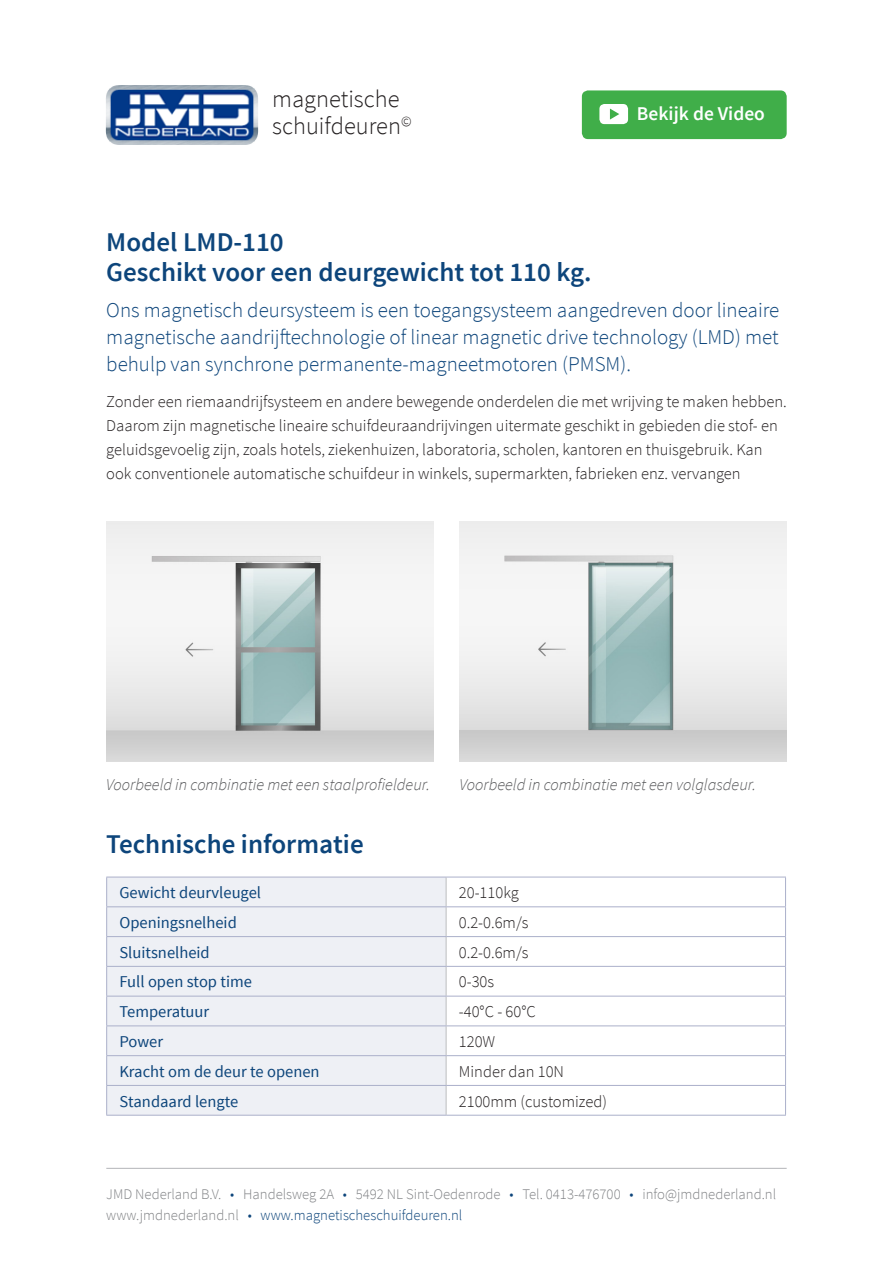
<style>
.page{position:relative;width:893px;height:1263px;background:#fff}
.page>*{position:absolute;margin:0;border:0;box-sizing:border-box;transform-origin:0 0}
.t1{font:600 27px/30px "Source Sans Pro";color:#0d457b}
.t2{font:300 24.45px/27.2px "Source Sans Pro";color:#231f20}
.t3{font:300 21px/27px "Source Sans Pro";color:#0d457b;text-align:justify}
.t4{font:600 19.5px "Source Sans Pro";color:#fff}
.t5{font:300 16.5px/24px "Source Sans Pro";color:#231f20}
.t6{font:16.5px "Source Sans Pro";color:#0d457b}
.t7{font:italic 300 16.5px "Source Sans Pro";color:#57585a}
.t8{font:300 14.7px/21px "Source Sans Pro";color:#808285}
.s1{color:#0d457b}
</style>
<div class="page">
<img style="left:105px;top:85px;width:154px;height:59px">
<div style="left:107px;top:878px;width:339px;height:237px;background:#eef0f5"></div>
<svg style="left:446px;top:878px;width:1px;height:237px"></svg>
<hr style="left:106px;top:877px;width:340px;height:1px;background:#abb0ca">
<hr style="left:446px;top:877px;width:340px;height:1px;background:#abb0ca">
<hr style="left:106px;top:906px;width:340px;height:1px;background:#abb0ca">
<hr style="left:446px;top:906px;width:340px;height:1px;background:#abb0ca">
<hr style="left:106px;top:936px;width:340px;height:1px;background:#abb0ca">
<hr style="left:446px;top:936px;width:340px;height:1px;background:#abb0ca">
<hr style="left:106px;top:966px;width:340px;height:1px;background:#abb0ca">
<hr style="left:446px;top:966px;width:340px;height:1px;background:#abb0ca">
<hr style="left:106px;top:996px;width:340px;height:1px;background:#abb0ca">
<hr style="left:446px;top:996px;width:340px;height:1px;background:#abb0ca">
<hr style="left:106px;top:1025px;width:340px;height:1px;background:#abb0ca">
<hr style="left:446px;top:1025px;width:340px;height:1px;background:#abb0ca">
<hr style="left:106px;top:1055px;width:340px;height:1px;background:#abb0ca">
<hr style="left:446px;top:1055px;width:340px;height:1px;background:#abb0ca">
<hr style="left:106px;top:1085px;width:340px;height:1px;background:#abb0ca">
<svg style="left:106px;top:877px;width:1px;height:238px"></svg>
<hr style="left:446px;top:1085px;width:340px;height:1px;background:#abb0ca">
<svg style="left:785px;top:877px;width:1px;height:238px"></svg>
<hr style="left:106px;top:1115px;width:340px;height:1px;background:#abb0ca">
<hr style="left:446px;top:1115px;width:340px;height:1px;background:#abb0ca">
<img style="left:106px;top:522px;width:327px;height:239px">
<img style="left:460px;top:522px;width:327px;height:239px">
<hr style="left:106px;top:1168px;width:681px;height:1px;background:#bcbdc0">
<div style="left:582px;top:90px;width:205px;height:49px;background:#40ae49;border-radius:6px"></div>
<svg style="left:599px;top:104px;width:29px;height:20px"></svg>
<h2 class="t2" style="left:272px;top:86px;width:141px">magnetische schuifdeuren<sup>©</sup></h2>
<p class="t4" style="left:637px;top:101px;width:130px">Bekijk de Video</p>
<h1 class="t1" style="left:106px;top:228px;width:487px">Model LMD-110<br>Geschikt voor een deurgewicht tot 110 kg.</h1>
<p class="t3" style="left:106px;top:297px;width:675px">Ons magnetisch deursysteem is een toegangsysteem aangedreven door lineaire magnetische aandrijftechnologie of linear magnetic drive technology (LMD) met behulp van synchrone permanente-magneetmotoren (PMSM).</p>
<p class="t5" style="left:106px;top:390px;width:682px">Zonder een riemaandrijfsysteem en andere bewegende onderdelen die met wrijving te maken hebben.<br>Daarom zijn magnetische lineaire schuifdeuraandrijvingen uitermate geschikt in gebieden die stof- en geluidsgevoelig zijn, zoals hotels, ziekenhuizen, laboratoria, scholen, kantoren en thuisgebruik. Kan ook conventionele automatische schuifdeur in winkels, supermarkten, fabrieken enz. vervangen</p>
<p class="t7" style="left:106px;top:775px;width:325px">Voorbeeld in combinatie met een staalprofieldeur.</p>
<p class="t7" style="left:460px;top:775px;width:298px">Voorbeeld in combinatie met een volglasdeur.</p>
<h1 class="t1" style="left:106px;top:829px;width:259px">Technische informatie</h1>
<p class="t6" style="left:119px;top:882px;width:143px">Gewicht deurvleugel</p>
<p class="t5" style="left:459px;top:881px;width:61px">20-110kg</p>
<p class="t6" style="left:119px;top:912px;width:119px">Openingsnelheid</p>
<p class="t5" style="left:459px;top:910px;width:71px">0.2-0.6m/s</p>
<p class="t6" style="left:119px;top:942px;width:92px">Sluitsnelheid</p>
<p class="t5" style="left:459px;top:940px;width:71px">0.2-0.6m/s</p>
<p class="t6" style="left:119px;top:972px;width:134px">Full open stop time</p>
<p class="t5" style="left:459px;top:970px;width:37px">0-30s</p>
<p class="t6" style="left:119px;top:1001px;width:91px">Temperatuur</p>
<p class="t5" style="left:459px;top:1000px;width:78px">-40°C - 60°C</p>
<p class="t6" style="left:119px;top:1031px;width:45px">Power</p>
<p class="t5" style="left:459px;top:1029px;width:38px">120W</p>
<p class="t6" style="left:119px;top:1061px;width:202px">Kracht om de deur te openen</p>
<p class="t5" style="left:459px;top:1059px;width:107px">Minder dan 10N</p>
<p class="t6" style="left:119px;top:1091px;width:120px">Standaard lengte</p>
<p class="t5" style="left:459px;top:1089px;width:150px">2100mm (customized)</p>
<p class="t8" style="left:106px;top:1184px;width:671px">JMD Nederland B.V. <span class="s1">•</span> Handelsweg 2A <span class="s1">•</span> 5492 NL Sint-Oedenrode <span class="s1">•</span> Tel. 0413-476700 <span class="s1">•</span> info@jmdnederland.nl www.jmdnederland.nl <span class="s1">• www.magnetischeschuifdeuren.nl</span></p>
</div>
